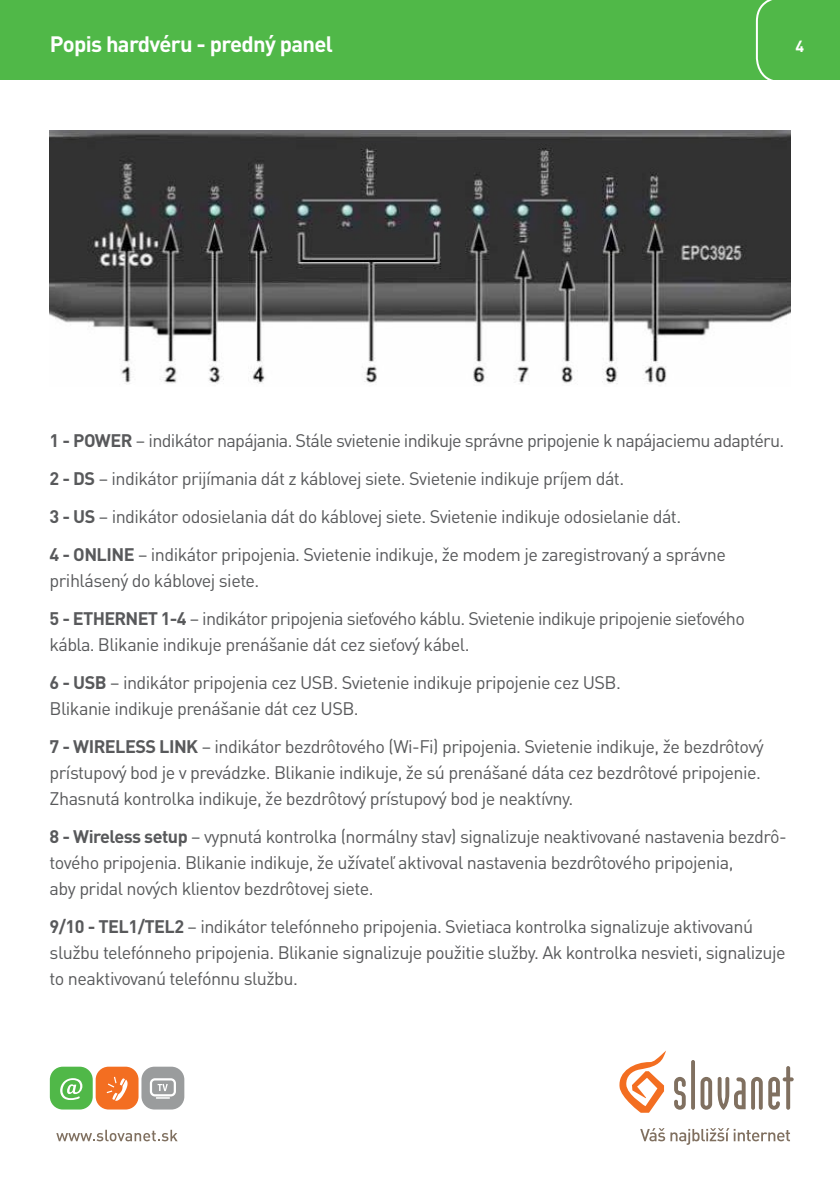
<style>
.page{position:relative;width:840px;height:1191px;background:#fff}
.page>*{position:absolute;margin:0;border:0;box-sizing:border-box;transform-origin:0 0}
.t1{font:700 22px "DIN Pro";letter-spacing:-.03em;color:#fff}
.t2{font:18px/26px "DIN Pro";letter-spacing:-.03em;color:#58595b}
.t3{font:700 16px "DIN Pro";color:#fff}
.s1{font-weight:700}
</style>
<div class="page">
<svg style="left:619px;top:1051px;width:46px;height:61px"></svg>
<svg style="left:56px;top:1129px;width:121px;height:12px"></svg>
<div style="left:50px;top:1066px;width:43px;height:43px;background:#50b848;border-radius:13px"></div>
<div style="left:96px;top:1066px;width:42px;height:43px;background:#f36e21;border-radius:13px"></div>
<svg style="left:60px;top:1078px;width:22px;height:22px"></svg>
<svg style="left:107px;top:1076px;width:20px;height:24px"></svg>
<div style="left:141px;top:1066px;width:43px;height:43px;background:#9a9c9d;border-radius:13px"></div>
<svg style="left:150px;top:1078px;width:26px;height:20px"></svg>
<svg style="left:674px;top:1076px;width:11px;height:33px"></svg>
<svg style="left:690px;top:1060px;width:4px;height:49px"></svg>
<svg style="left:700px;top:1076px;width:11px;height:33px"></svg>
<svg style="left:717px;top:1066px;width:76px;height:44px"></svg>
<svg style="left:640px;top:1128px;width:24px;height:13px"></svg>
<svg style="left:670px;top:1128px;width:119px;height:16px"></svg>
<div style="left:0;top:0;width:839px;height:79px;background:#50b848"></div>
<svg style="left:754px;top:0;width:28px;height:80px"></svg>
<img style="left:50px;top:130px;width:740px;height:254px">
<p class="t1" style="left:50px;top:30px;width:284px">Popis hardvéru - predný panel</p>
<p class="t3" style="left:794px;top:36px;width:10px">4</p>
<p class="t2" style="left:50px;top:427px;width:735px"><span class="s1">1 - POWER</span> – indikátor napájania. Stále svietenie indikuje správne pripojenie k napájaciemu adaptéru.</p>
<p class="t2" style="left:50px;top:465px;width:575px"><span class="s1">2 - DS</span> – indikátor prijímania dát z káblovej siete. Svietenie indikuje príjem dát.</p>
<p class="t2" style="left:50px;top:503px;width:632px"><span class="s1">3 - US</span> – indikátor odosielania dát do káblovej siete. Svietenie indikuje odosielanie dát.</p>
<p class="t2" style="left:50px;top:541px;width:677px"><span class="s1">4 - ONLINE</span> – indikátor pripojenia. Svietenie indikuje, že modem je zaregistrovaný a správne</p>
<p class="t2" style="left:50px;top:567px;width:211px">prihlásený do káblovej siete.</p>
<p class="t2" style="left:50px;top:605px;width:696px"><span class="s1">5 - ETHERNET 1-4</span> – indikátor pripojenia sieťového káblu. Svietenie indikuje pripojenie sieťového kábla. Blikanie indikuje prenášanie dát cez sieťový kábel.</p>
<p class="t2" style="left:50px;top:669px;width:572px"><span class="s1">6 - USB</span> – indikátor pripojenia cez USB. Svietenie indikuje pripojenie cez USB.</p>
<p class="t2" style="left:50px;top:695px;width:310px">Blikanie indikuje prenášanie dát cez USB.</p>
<p class="t2" style="left:50px;top:733px;width:715px"><span class="s1">7 - WIRELESS LINK</span> – indikátor bezdrôtového (Wi-Fi) pripojenia. Svietenie indikuje, že bezdrôtový prístupový bod je v prevádzke. Blikanie indikuje, že sú prenášané dáta cez bezdrôtové pripojenie.<br>Zhasnutá kontrolka indikuje, že bezdrôtový prístupový bod je neaktívny.</p>
<p class="t2" style="left:50px;top:823px;width:738px"><span class="s1">8 - Wireless setup</span> – vypnutá kontrolka (normálny stav) signalizuje neaktivované nastavenia bezdrô&shy;tového pripojenia. Blikanie indikuje, že užívateľ aktivoval nastavenia bezdrôtového pripojenia,</p>
<p class="t2" style="left:50px;top:875px;width:325px">aby pridal nových klientov bezdrôtovej siete.</p>
<p class="t2" style="left:50px;top:913px;width:737px"><span class="s1">9/10 - TEL1/TEL2</span> – indikátor telefónneho pripojenia. Svietiaca kontrolka signalizuje aktivovanú službu telefónneho pripojenia. Blikanie signalizuje použitie služby. Ak kontrolka nesvieti, signalizuje to neaktivovanú telefónnu službu.</p>
</div>
